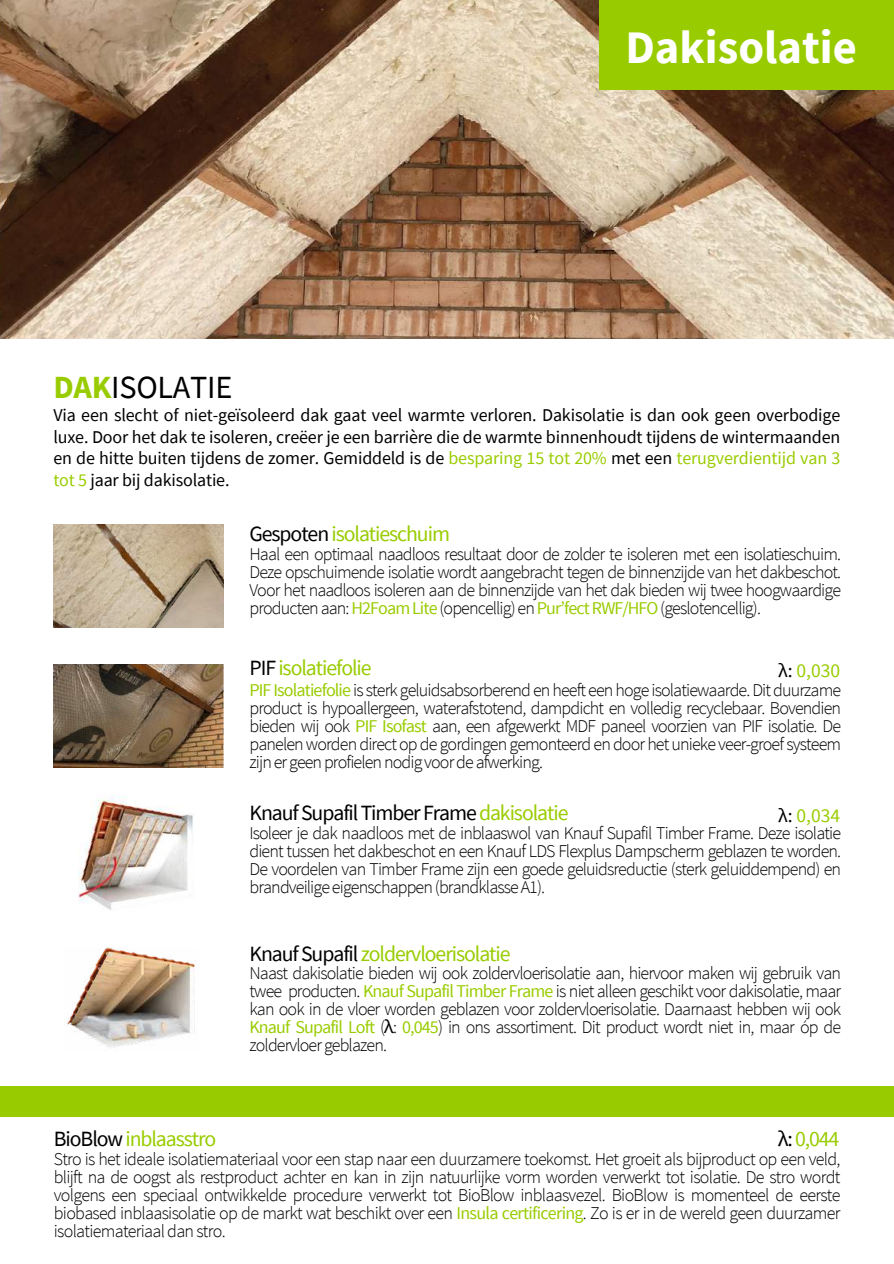
<style>
.page{position:relative;width:894px;height:1264px;background:#fff}
.page>*{position:absolute;margin:0;border:0;box-sizing:border-box;transform-origin:0 0}
.t1{font:700 46.5px "Source Sans Pro";color:#fff}
.t2{font:32.25px "Source Sans Pro";letter-spacing:-.01em;color:#000}
.t3{font:21.75px "Source Sans Pro";letter-spacing:-.05em;color:#9c0}
.t4{font:21.75px "Source Sans Pro";letter-spacing:-.05em;color:#000}
.t5{font:19.5px "Source Sans Pro";color:#9c0}
.t6{font:300 18px/18px "Source Sans Pro";letter-spacing:-.05em;color:#000;text-align:justify}
.t7{font:18px/21.3px "Source Sans Pro";letter-spacing:-.01em;color:#000;text-align:justify}
.s1{font-weight:700;color:#9c0}
.s2{color:#9c0}
.s3{color:#000}
.s4{font-weight:400;color:#9c0}
.s5{font-family:"Noto Sans";font-weight:400}
</style>
<div class="page">
<img style="left:0;top:0;width:893px;height:338px">
<img style="left:53px;top:524px;width:171px;height:103px">
<img style="left:53px;top:664px;width:171px;height:103px">
<img style="left:79px;top:795px;width:114px;height:115px">
<div style="left:0;top:1085px;width:893px;height:31px;background:#9c0"></div>
<div style="left:599px;top:0;width:294px;height:89px;background:#9c0"></div>
<img style="left:66px;top:947px;width:129px;height:101px">
<h1 class="t1" style="left:625px;top:16px;width:233px">Dakisolatie</h1>
<h2 class="t2" style="left:53px;top:366px;width:180px"><span class="s1">DAK</span>ISOLATIE</h2>
<p class="t7" style="left:53px;top:404px;width:788px">Via een slecht of niet-geïsoleerd dak gaat veel warmte verloren. Dakisolatie is dan ook geen overbodige luxe. Door het dak te isoleren, creëer je een barrière die de warmte binnenhoudt tijdens de wintermaanden en de hitte buiten tijdens de zomer. Gemiddeld is de <span class="s2">besparing 15 tot 20%</span> met een <span class="s2">terugverdientijd van 3 tot 5</span> jaar bij dakisolatie.</p>
<p class="t3" style="left:249px;top:520px;width:202px"><span class="s3">Gespoten</span> isolatieschuim</p>
<p class="t6" style="left:249px;top:545px;width:593px">Haal een optimaal naadloos resultaat door de zolder te isoleren met een isolatieschuim.<br>Deze opschuimende isolatie wordt aangebracht tegen de binnenzijde van het dakbeschot.<br>Voor het naadloos isoleren aan de binnenzijde van het dak bieden wij twee hoogwaardige producten aan: <span class="s4">H2Foam Lite</span> (opencellig) en <span class="s4">Pur’fect RWF/HFO</span> (geslotencellig).</p>
<p class="t3" style="left:249px;top:654px;width:124px"><span class="s3">PIF</span> isolatiefolie</p>
<p class="t5" style="left:778px;top:658px;width:63px"><span class="s3">λ:</span> 0,030</p>
<p class="t6" style="left:249px;top:681px;width:593px"><span class="s4">PIF Isolatiefolie</span> is sterk geluidsabsorberend en heeft een hoge isolatiewaarde. Dit duurzame product is hypoallergeen, waterafstotend, dampdicht en volledig recyclebaar. Bovendien bieden wij ook <span class="s4">PIF Isofast</span> aan, een afgewerkt MDF paneel voorzien van PIF isolatie. De panelen worden direct op de gordingen gemonteerd en door het unieke veer-groef systeem zijn er geen profielen nodig voor de afwerking.</p>
<p class="t4" style="left:249px;top:798px;width:320px">Knauf Supafil Timber Frame <span class="s2">dakisolatie</span></p>
<p class="t5" style="left:778px;top:802px;width:63px"><span class="s3">λ:</span> 0,034</p>
<p class="t6" style="left:249px;top:824px;width:593px">Isoleer je dak naadloos met de inblaaswol van Knauf Supafil Timber Frame. Deze isolatie dient tussen het dakbeschot en een Knauf LDS Flexplus Dampscherm geblazen te worden.<br>De voordelen van Timber Frame zijn een goede geluidsreductie (sterk geluiddempend) en brandveilige eigenschappen (brandklasse A1).</p>
<p class="t3" style="left:249px;top:940px;width:262px"><span class="s3">Knauf Supafil</span> zoldervloerisolatie</p>
<p class="t6" style="left:249px;top:963px;width:593px">Naast dakisolatie bieden wij ook zoldervloerisolatie aan, hiervoor maken wij gebruik van twee producten. <span class="s4">Knauf Supafil Timber Frame</span> is niet alleen geschikt voor dakisolatie, maar kan ook in de vloer worden geblazen voor zoldervloerisolatie. Daarnaast hebben wij ook <span class="s4">Knauf Supafil Loft</span> (<span class="s5">λ</span>: <span class="s4">0,045</span>) in ons assortiment. Dit product wordt niet in, maar óp de zoldervloer geblazen.</p>
<p class="t3" style="left:54px;top:1125px;width:164px"><span class="s3">BioBlow</span> inblaasstro</p>
<p class="t3" style="left:777px;top:1125px;width:63px"><span class="s3">λ:</span> 0,044</p>
<p class="t6" style="left:54px;top:1150px;width:788px">Stro is het ideale isolatiemateriaal voor een stap naar een duurzamere toekomst. Het groeit als bijproduct op een veld, blijft na de oogst als restproduct achter en kan in zijn natuurlijke vorm worden verwerkt tot isolatie. De stro wordt volgens een speciaal ontwikkelde procedure verwerkt tot BioBlow inblaasvezel. BioBlow is momenteel de eerste biobased inblaasisolatie op de markt wat beschikt over een <span class="s4">Insula certificering</span>. Zo is er in de wereld geen duurzamer isolatiemateriaal dan stro.</p>
</div>
